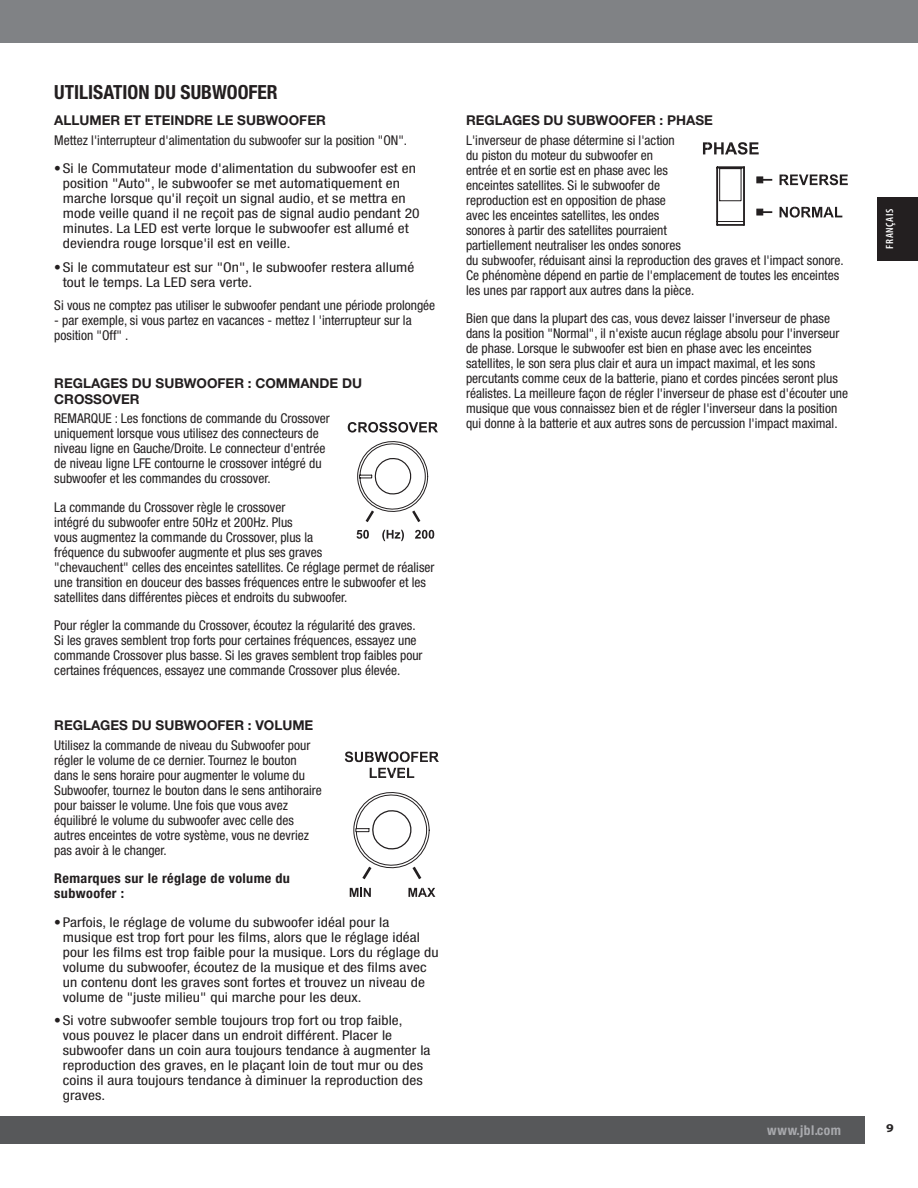
<style>
.page{position:relative;width:918px;height:1188px;background:#fff}
.page>*{position:absolute;margin:0;border:0;box-sizing:border-box;transform-origin:0 0}
.t1{font:700 condensed 19.5px "Helvetica Neue";color:#231f20}
.t2{font:condensed 13.5px/15px "Helvetica Neue";color:#231f20}
.t3{font:700 13.5px "Helvetica Neue";color:#231f20}
.t4{font:700 condensed 13.5px/15px "Helvetica Neue";letter-spacing:.025em;color:#231f20;scale:1.05 1}
.t5{font:700 condensed 13.5px "Helvetica Neue";letter-spacing:.04em;color:#a8a9ad}
.t6{font:700 12px "Myriad Pro";color:#262324;scale:1.15 1}
.t7{font:600 condensed 10.5px "Myriad Pro";letter-spacing:.04em;color:#fff;scale:1.07 1}
</style>
<div class="page">
<div style="left:0;top:1116px;width:864px;height:27px;background:#57585a"></div>
<div style="left:0;top:0;width:918px;height:43px;background:#808285"></div>
<div style="left:877px;top:197px;width:41px;height:64px;background:#231f20"></div>
<svg style="left:345px;top:752px;width:94px;height:10px"></svg>
<svg style="left:408px;top:888px;width:27px;height:9px"></svg>
<svg style="left:350px;top:888px;width:21px;height:9px"></svg>
<svg style="left:353px;top:768px;width:77px;height:112px"></svg>
<svg style="left:348px;top:422px;width:90px;height:119px"></svg>
<svg style="left:716px;top:167px;width:29px;height:59px"></svg>
<hr style="left:743px;top:167px;width:2px;height:58px;background:#231f20">
<hr style="left:717px;top:224px;width:27px;height:2px;background:#231f20">
<hr style="left:717px;top:167px;width:1px;height:58px;background:#231f20">
<hr style="left:717px;top:166px;width:27px;height:2px;background:#231f20">
<svg style="left:703px;top:142px;width:56px;height:13px"></svg>
<svg style="left:780px;top:207px;width:62px;height:11px"></svg>
<svg style="left:780px;top:174px;width:68px;height:11px"></svg>
<svg style="left:757px;top:209px;width:15px;height:6px"></svg>
<svg style="left:757px;top:177px;width:15px;height:6px"></svg>
<h1 class="t1" style="left:54px;top:81px;width:10px">UTILISATION</h1>
<h1 class="t1" style="left:154px;top:81px;width:84px">DU SUBWOOFER</h1>
<p class="t3" style="left:54px;top:112px;width:37px">ALLUMER</p>
<p class="t3" style="left:124px;top:112px;width:71px">ET ETEI NDRE</p>
<p class="t3" style="left:217px;top:112px;width:101px">LE SUBWOOFER</p>
<p class="t2" style="left:54px;top:132px;width:354px">Mettez l'interrupteur d'alimentation du subwoofer sur la position "ON".</p>
<p class="t2" style="left:63px;top:161px;width:358px;text-indent:-9px">• Si le Commutateur mode d'alimentation du subwoofer est en position "Auto", le subwoofer se met automatiquement en marche lorsque qu'il reçoit un signal audio, et se mettra en mode veille quand il ne reçoit pas de signal audio pendant 20 minutes. La LED est verte lorque le subwoofer est allumé et deviendra rouge lorsque'il est en veille.</p>
<p class="t2" style="left:63px;top:259px;width:353px;text-indent:-9px">• Si le commutateur est sur "On", le subwoofer restera allumé tout le temps. La LED sera verte.</p>
<p class="t2" style="left:54px;top:298px;width:382px">Si vous ne comptez pas utiliser le subwoofer pendant une période prolongée</p>
<p class="t2" style="left:54px;top:313px;width:359px">- par exemple, si vous partez en vacances - mettez l 'interrupteur sur la position "Off" .</p>
<p class="t3" style="left:54px;top:375px;width:234px">REGLAGES DU SUBWOOFER : COMMA</p>
<p class="t3" style="left:310px;top:375px;width:43px">NDE DU</p>
<p class="t3" style="left:54px;top:391px;width:77px">CROSSOVER</p>
<p class="t2" style="left:54px;top:411px;width:277px">REMARQUE : Les fonctions de commande du Crossover uniquement lorsque vous utilisez des connecteurs de niveau ligne en Gauche/Droite. Le connecteur d'entrée de niveau ligne LFE contourne le crossover intégré du subwoofer et les commandes du crossover.</p>
<p class="t2" style="left:54px;top:499px;width:382px">La commande du Crossover règle le crossover<br>intégré du subwoofer entre 50Hz et 200Hz. Plus<br>vous augmentez la commande du Crossover, plus la<br>fréquence du subwoofer augmente et plus ses graves<br>"chevauchent" celles des enceintes satellites. Ce réglage permet de réaliser une transition en douceur des basses fréquences entre le subwoofer et les satellites dans différentes pièces et endroits du subwoofer.</p>
<p class="t2" style="left:54px;top:618px;width:370px">Pour régler la commande du Crossover, écoutez la régularité des graves.<br>Si les graves semblent trop forts pour certaines fréquences, essayez une commande Crossover plus basse. Si les graves semblent trop faibles pour certaines fréquences, essayez une commande Crossover plus élevée.</p>
<p class="t3" style="left:54px;top:717px;width:239px">REGLAGES DU SUBWOOFER : VOLUME</p>
<p class="t2" style="left:54px;top:737px;width:269px">Utilisez la commande de niveau du Subwoofer pour régler le volume de ce dernier. Tournez le bouton dans le sens horaire pour augmenter le volume du Subwoofer, tournez le bouton dans le sens antihoraire pour baisser le volume. Une fois que vous avez équilibré le volume du subwoofer avec celle des autres enceintes de votre système, vous ne devriez pas avoir à le changer.</p>
<p class="t4" style="left:54px;top:871px;width:226px">Remarques sur le réglage de volume du subwoofer :</p>
<p class="t2" style="left:63px;top:914px;width:377px;text-indent:-9px">• Parfois, le réglage de volume du subwoofer idéal pour la musique est trop fort pour les films, alors que le réglage idéal pour les films est trop faible pour la musique. Lors du réglage du volume du subwoofer, écoutez de la musique et des films avec un contenu dont les graves sont fortes et trouvez un niveau de volume de "juste milieu" qui marche pour les deux.</p>
<p class="t2" style="left:63px;top:1013px;width:369px;text-indent:-9px">• Si votre subwoofer semble toujours trop fort ou trop faible, vous pouvez le placer dans un endroit différent. Placer le subwoofer dans un coin aura toujours tendance à augmenter la reproduction des graves, en le plaçant loin de tout mur ou des coins il aura toujours tendance à diminuer la reproduction des graves.</p>
<p class="t3" style="left:466px;top:112px;width:247px">REGLAGES DU SUBWOOFER : PHASE</p>
<p class="t2" style="left:466px;top:132px;width:379px">L'inverseur de phase détermine si l'action<br>du piston du moteur du subwoofer en<br>entrée et en sortie est en phase avec les<br>enceintes satellites. Si le subwoofer de<br>reproduction est en opposition de phase<br>avec les enceintes satellites, les ondes<br>sonores à partir des satellites pourraient<br>partiellement neutraliser les ondes sonores<br>du subwoofer, réduisant ainsi la reproduction des graves et l'impact sonore.<br>Ce phénomène dépend en partie de l'emplacement de toutes les enceintes les unes par rapport aux autres dans la pièce.</p>
<p class="t2" style="left:466px;top:311px;width:384px">Bien que dans la plupart des cas, vous devez laisser l'inverseur de phase dans la position "Normal", il n'existe aucun réglage absolu pour l'inverseur de phase. Lorsque le subwoofer est bien en phase avec les enceintes satellites, le son sera plus clair et aura un impact maximal, et les sons percutants comme ceux de la batterie, piano et cordes pincées seront plus réalistes. La meilleure façon de régler l'inverseur de phase est d'écouter une musique que vous connaissez bien et de régler l'inverseur dans la position qui donne à la batterie et aux autres sons de percussion l'impact maximal.</p>
<p class="t7" style="left:884px;top:249px;width:38px;rotate:-90deg">FRANÇAIS</p>
<p class="t5" style="left:767px;top:1122px;width:76px">www.jbl.com</p>
<p class="t6" style="left:886px;top:1120px;width:8px">9</p>
</div>
